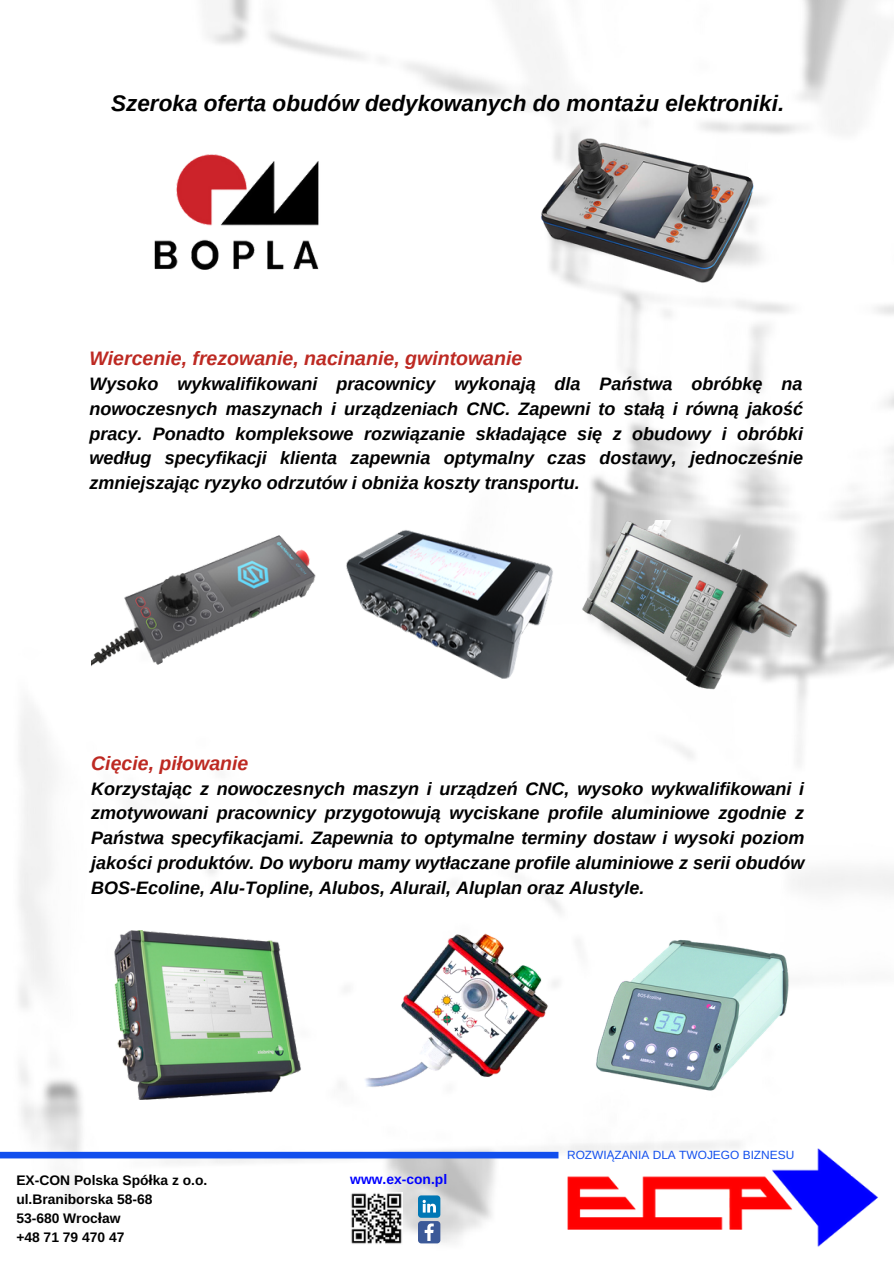
<style>
.page{position:relative;width:894px;height:1264px;background:#fff}
.page>*{position:absolute;margin:0;border:0;box-sizing:border-box;transform-origin:0 0}
.t1{font:italic 700 22.5px "Arimo";color:#000}
.t2{font:italic 700 19.5px "Arimo";color:#bd2922}
.t3{font:italic 700 18px/24.8px "Arimo";color:#000;text-align:justify}
.t4{font:700 13.8px "Arimo";color:#000}
.t5{font:700 13.8px "Arimo";color:#00f}
.t6{font:11.85px "Arimo";color:#124fed}
.s1{font-family:"Noto Sans"}
</style>
<div class="page">
<img style="left:0;top:0;width:893px;height:1244px">
<img style="left:91px;top:520px;width:230px;height:169px">
<img style="left:332px;top:520px;width:231px;height:169px">
<img style="left:574px;top:520px;width:230px;height:169px">
<svg style="left:0;top:1151px;width:558px;height:7px;background:#2d63ee"></svg>
<img style="left:558px;top:1136px;width:335px;height:111px">
<img style="left:350px;top:1192px;width:52px;height:52px">
<svg style="left:418px;top:1195px;width:22px;height:48px"></svg>
<img style="left:91px;top:118px;width:291px;height:194px">
<img style="left:528px;top:118px;width:244px;height:184px">
<img style="left:92px;top:930px;width:229px;height:169px">
<img style="left:332px;top:930px;width:231px;height:169px">
<img style="left:574px;top:930px;width:230px;height:169px">
<p class="t1" style="left:111px;top:90px;width:674px">Szeroka oferta obudów dedykowanych do montażu elektroniki.</p>
<p class="t2" style="left:89px;top:348px;width:434px">Wiercenie, frezowanie, nacinanie, gwintowanie</p>
<p class="t3" style="left:89px;top:371px;width:715px">Wysoko wykwalifikowani pracownicy wykonają dla Państwa obróbkę na nowoczesnych maszynach i urządzeniach CNC. Zapewni to stałą i równą jakość pracy. Ponadto kompleksowe rozwiązanie składające się z obudowy i obróbki według specyfikacji klienta zapewnia optymalny czas dostawy, jednocześnie zmniejszając ryzyko odrzutów i obniża koszty transportu.</p>
<p class="t2" style="left:91px;top:752px;width:159px">Cięcie, piłowanie</p>
<p class="t3" style="left:91px;top:776px;width:714px">Korzystając z nowoczesnych maszyn i urządzeń CNC, wysoko wykwalifikowani i zmotywowani pracownicy przygotowują wyciskane profile aluminiowe zgodnie z Państwa specyfikacjami. Zapewnia to optymalne terminy dostaw i wysoki poziom jakości produktów. Do wyboru mamy wytłaczane profile aluminiowe z serii obudów BOS-Ecoline, Alu-Topline, Alubos, Alurail, Aluplan oraz Alustyle.</p>
<p class="t4" style="left:16px;top:1172px;width:192px">EX-CON Polska Spó<span class="s1">ł</span>ka z o.o.</p>
<p class="t4" style="left:16px;top:1191px;width:137px">ul.Braniborska 58-68</p>
<p class="t4" style="left:16px;top:1210px;width:106px">53-680 Wroc<span class="s1">ł</span>aw</p>
<p class="t4" style="left:16px;top:1229px;width:110px">+48 71 79 470 47</p>
<p class="t5" style="left:350px;top:1171px;width:98px">www.ex-con.pl</p>
<p class="t6" style="left:567px;top:1147px;width:229px">ROZWI<span class="s1">Ą</span>ZANIA DLA TWOJEGO BIZNESU</p>
</div>
